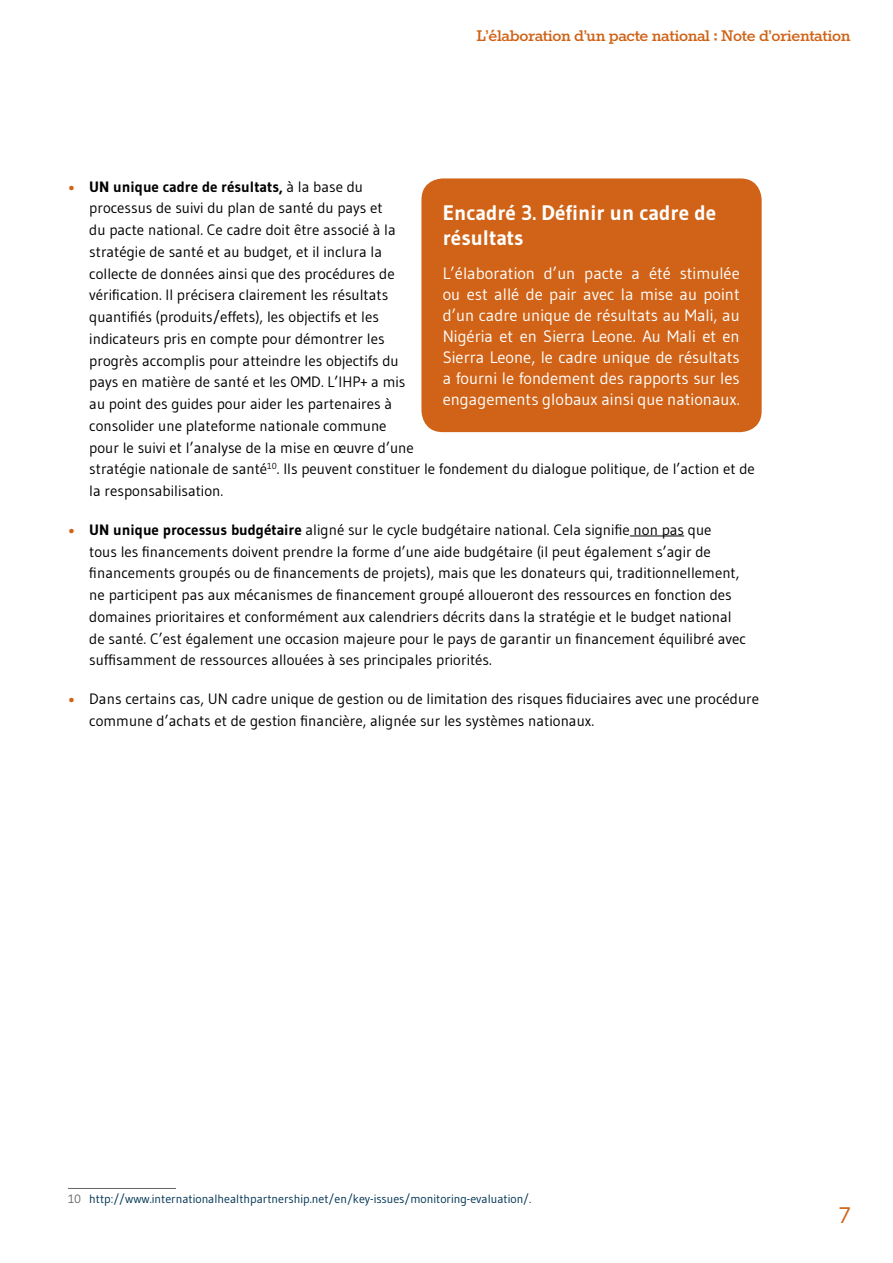
<style>
.page{position:relative;width:893px;height:1263px;background:#fff}
.page>*{position:absolute;margin:0;border:0;box-sizing:border-box;transform-origin:0 0}
.t1{font:22.5px "Gudea";color:#d06317}
.t2{font:700 21px/25.2px "Gudea";color:#fff}
.t3{font:700 18px "Rokkitt";letter-spacing:-.02em;color:#d06317}
.t4{font:16.5px/21px "Gudea";color:#fff;text-align:justify}
.t5{font:15px/21.8px "Gudea";color:#000}
.t6{font:12px "Gudea";color:#003454}
.s1{font-weight:700;color:#d06317}
.s2{font-weight:700}
.s3{color:#646567}
</style>
<div class="page">
<hr style="left:630px;top:536px;width:54px;height:1px;background:#000">
<hr style="left:68px;top:1188px;width:108px;height:1px;background:#646567">
<div style="left:421px;top:178px;width:341px;height:254px;background:#d06317;border-radius:21px"></div>
<p class="t3" style="left:476px;top:26px;width:375px">L’élaboration d’un pacte national : Note d’orientation</p>
<p class="t5" style="left:89px;top:175px;width:667px;text-indent:-21px"><span class="s1">•</span> <span class="s2">UN unique cadre de résultats,</span> à la base du<br>processus de suivi du plan de santé du pays et<br>du pacte national. Ce cadre doit être associé à la<br>stratégie de santé et au budget, et il inclura la<br>collecte de données ainsi que des procédures de<br>vérification. Il précisera clairement les résultats<br>quantifiés (produits/effets), les objectifs et les<br>indicateurs pris en compte pour démontrer les<br>progrès accomplis pour atteindre les objectifs du<br>pays en matière de santé et les OMD. L’IHP+ a mis<br>au point des guides pour aider les partenaires à<br>consolider une plateforme nationale commune<br>pour le suivi et l’analyse de la mise en œuvre d’une<br>stratégie nationale de santé<sup>10</sup>. Ils peuvent constituer le fondement du dialogue politique, de l’action et de la responsabilisation.</p>
<p class="t5" style="left:89px;top:518px;width:658px;text-indent:-21px"><span class="s1">•</span> <span class="s2">UN unique processus budgétaire</span> aligné sur le cycle budgétaire national. Cela signifie non pas que<br>tous les financements doivent prendre la forme d’une aide budgétaire (il peut également s’agir de financements groupés ou de financements de projets), mais que les donateurs qui, traditionnellement, ne participent pas aux mécanismes de financement groupé alloueront des ressources en fonction des domaines prioritaires et conformément aux calendriers décrits dans la stratégie et le budget national de santé. C’est également une occasion majeure pour le pays de garantir un financement équilibré avec suffisamment de ressources allouées à ses principales priorités.</p>
<p class="t5" style="left:89px;top:688px;width:671px;text-indent:-21px"><span class="s1">•</span> Dans certains cas, UN cadre unique de gestion ou de limitation des risques fiduciaires avec une procédure commune d’achats et de gestion financière, alignée sur les systèmes nationaux.</p>
<h2 class="t2" style="left:443px;top:200px;width:275px">Encadré 3. Définir un cadre de résultats</h2>
<p class="t4" style="left:443px;top:263px;width:299px">L’élaboration d’un pacte a été stimulée ou est allé de pair avec la mise au point d’un cadre unique de résultats au Mali, au Nigéria et en Sierra Leone. Au Mali et en Sierra Leone, le cadre unique de résultats a fourni le fondement des rapports sur les engagements globaux ainsi que nationaux.</p>
<p class="t6" style="left:68px;top:1192px;width:465px"><span class="s3">10</span> http://www.internationalhealthpartnership.net/en/key-issues/monitoring-evaluation/.</p>
<h1 class="t1" style="left:839px;top:1201px;width:13px">7</h1>
</div>
